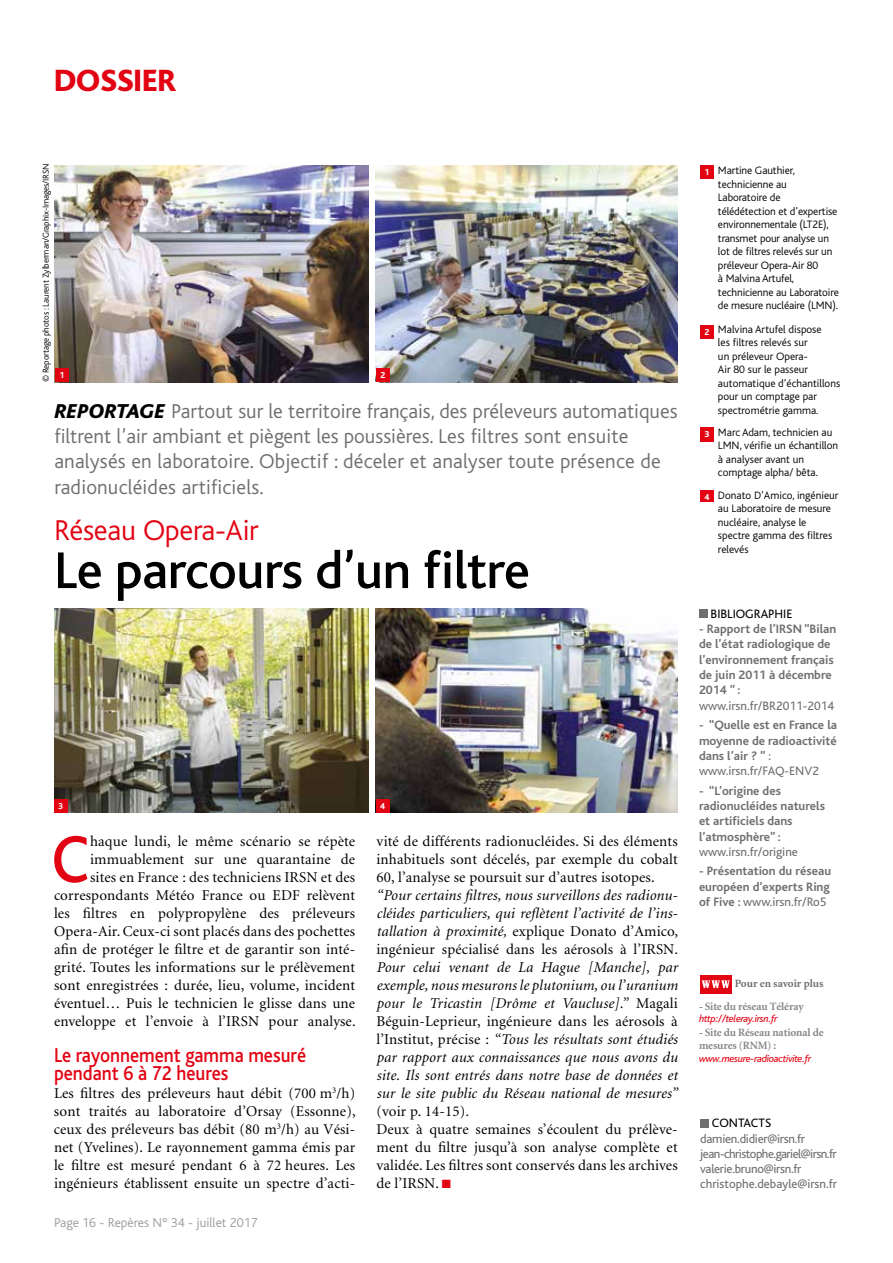
<style>
.page{position:relative;width:893px;height:1263px;background:#fff}
.page>*{position:absolute;margin:0;border:0;box-sizing:border-box;transform-origin:0 0}
.t1{font:500 69.6px "Bliss";color:#e30413;scale:.9 1}
.t2{font:500 54px "Bliss";letter-spacing:-.01em;color:#000}
.t3{font:800 32.25px "Bliss";color:#e30413}
.t4{font:300 30px "Bliss";letter-spacing:-.01em;color:#e30413}
.t5{font:300 21px/25.5px "Bliss";color:#6f6f6f}
.t6{font:500 21px/18px "Bliss";color:#e30413;scale:.9 1}
.t7{font:15px/18px "Minion";letter-spacing:.01em;color:#000;text-align:justify}
.t8{font:italic 15px/18px "Minion";letter-spacing:.01em;color:#000;text-align:justify}
.t9{font:300 13.5px "Bliss";color:#9d9d9c}
.t10{font:700 12.75px/15.3px "Bliss";color:#6f6f6f}
.t11{font:12.75px/15.3px "Bliss";letter-spacing:-.02em;color:#6f6f6f}
.t12{font:12.75px "Bliss";color:#6f6f6f}
.t13{font:12.75px "Bliss";color:#000}
.t14{font:300 11.25px/13.5px "Bliss";color:#000}
.t15{font:700 11.25px/13.5px "Minion";letter-spacing:-.01em;color:#878787}
.t16{font:700 11.25px "Minion";color:#6f6f6f}
.t17{font:italic 10.5px "Bliss";letter-spacing:-.03em;color:#e30413}
.t18{font:300 9px "Bliss";letter-spacing:-.015em;color:#000}
.t19{font:800 9px "Bliss";color:#fff}
.t20{font:700 9px "Bliss";color:#fff}
.s1{font-weight:800;font-style:italic;color:#000}
.s2{font-style:normal}
.s3{color:#e30413}
.s4{font-weight:400}
</style>
<div class="page">
<img style="left:376px;top:608px;width:301px;height:204px">
<img style="left:54px;top:608px;width:314px;height:204px">
<div style="left:376px;top:799px;width:13px;height:13px;background:#e30413"></div>
<div style="left:699px;top:609px;width:8px;height:9px;background:#6f6f6f"></div>
<div style="left:700px;top:166px;width:13px;height:13px;background:#e30413"></div>
<div style="left:700px;top:326px;width:13px;height:13px;background:#e30413"></div>
<div style="left:700px;top:427px;width:13px;height:15px;background:#e30413"></div>
<img style="left:376px;top:166px;width:301px;height:216px">
<img style="left:54px;top:166px;width:314px;height:216px">
<div style="left:55px;top:369px;width:13px;height:13px;background:#e30413"></div>
<div style="left:54px;top:799px;width:13px;height:13px;background:#e30413"></div>
<div style="left:700px;top:975px;width:31px;height:18px;background:#e30413"></div>
<svg style="left:702px;top:980px;width:28px;height:8px"></svg>
<div style="left:700px;top:1119px;width:9px;height:8px;background:#6f6f6f"></div>
<div style="left:700px;top:490px;width:13px;height:12px;background:#e30413"></div>
<div style="left:376px;top:369px;width:13px;height:13px;background:#e30413"></div>
<h3 class="t3" style="left:54px;top:63px;width:122px">DOSSI ER</h3>
<p class="t18" style="left:41px;top:382px;width:220px;rotate:-90deg">© Reportage photos : Laurent Zylberman/Graphix-Images/IRSN</p>
<p class="t19" style="left:59px;top:370px;width:6px">1</p>
<p class="t19" style="left:380px;top:370px;width:6px">2</p>
<p class="t5" style="left:54px;top:398px;width:625px"><span class="s1">REPORTAGE</span> Partout sur le territoire français, des préleveurs automatiques filtrent l’air ambiant et piègent les poussières. Les filtres sont ensuite analysés en laboratoire. Objectif : déceler et analyser toute présence de radionucléides artificiels.</p>
<h3 class="t4" style="left:54px;top:514px;width:206px">Réseau Opera-Air</h3>
<h2 class="t2" style="left:54px;top:542px;width:477px">Le parcours d’un filtre</h2>
<p class="t20" style="left:58px;top:801px;width:6px">3</p>
<p class="t19" style="left:380px;top:801px;width:6px">4</p>
<p class="t7" style="left:54px;top:833px;width:303px;text-align:right">haque lundi, le même scénario se répète immuablement sur une quarantaine de<br>sites en France : des techniciens IRSN et des correspondants Météo France ou EDF relèvent les filtres en polypropylène des préleveurs Opera-Air. Ceux-ci sont placés dans des pochettes afin de protéger le filtre et de garantir son inté&shy;grité. Toutes les informations sur le prélèvement sont enregistrées : durée, lieu, volume, incident éventuel… Puis le technicien le glisse dans une enveloppe et l’envoie à l’IRSN pour analyse.</p>
<h3 class="t6" style="left:54px;top:1047px;width:282px">Le rayonnement gamma mesuré pendant 6 à 72 heures</h3>
<p class="t7" style="left:54px;top:1085px;width:303px">Les filtres des préleveurs haut débit (700 m<sup>3</sup>/h) sont traités au laboratoire d’Orsay (Essonne), ceux des préleveurs bas débit (80 m<sup>3</sup>/h) au Vési&shy;net (Yvelines). Le rayonnement gamma émis par le filtre est mesuré pendant 6 à 72 heures. Les ingénieurs établissent ensuite un spectre d’acti-</p>
<h1 class="t1" style="left:52px;top:823px;width:32px">c</h1>
<p class="t7" style="left:376px;top:833px;width:303px">vité de différents radionucléides. Si des éléments inhabituels sont décelés, par exemple du cobalt 60, l’analyse se poursuit sur d’autres isotopes.</p>
<p class="t8" style="left:376px;top:887px;width:303px">“Pour certains filtres, nous surveillons des radionu&shy;cléides particuliers, qui reflètent l’activité de l’ins&shy;tallation à proximité, <span class="s2">explique Donato d’Amico, ingénieur spécialisé dans les aérosols à l’IRSN.</span></p>
<p class="t8" style="left:376px;top:959px;width:303px;text-align:left">Pour celui venant de La Hague [Manche], par exemple, nous mesurons le plutonium, ou l’uranium pour le Tricastin [Drôme et Vaucluse].” <span class="s2">Magali Béguin-Leprieur, ingénieure dans les aérosols à l’Institut, précise :</span> “Tous les résultats sont étudiés par rapport aux connaissances que nous avons du site. Ils sont entrés dans notre base de données et sur le site public du Réseau national de mesures” <span class="s2">(voir p. 14-15)</span>.<br><span class="s2">Deux à quatre semaines s’écoulent du prélève&shy;ment du filtre jusqu’à son analyse complète et validée. Les filtres sont conservés dans les archives de l’IRSN.</span> <span class="s3">■</span></p>
<p class="t9" style="left:54px;top:1215px;width:205px">Page 16 - Repères N° 34 - juillet 2017</p>
<p class="t19" style="left:704px;top:168px;width:6px">1</p>
<p class="t14" style="left:718px;top:164px;width:122px">Martine Gauthier, technicienne au<br>Laboratoire de télédétection et d’expertise environnementale (LT2E), transmet pour analyse un lot de filtres relevés sur un préleveur Opera-Air 80<br>à M alvina Artufel, technicienne au Laboratoire de mesure nucléaire (LM N).</p>
<p class="t19" style="left:704px;top:328px;width:6px">2</p>
<p class="t14" style="left:718px;top:323px;width:124px">M alvina Artufel dispose<br>les filtres relevés sur<br>un préleveur Opera-<br>Air 80 sur le passeur automatique d’échantillons pour un comptage par spectrométrie gamma.</p>
<p class="t19" style="left:704px;top:429px;width:6px">3</p>
<p class="t14" style="left:718px;top:426px;width:122px">Marc Adam, technicien au<br>LM N, vérifie un échantillon à analyser avant un comptage alpha/ bêta.</p>
<p class="t19" style="left:704px;top:492px;width:6px">4</p>
<p class="t14" style="left:718px;top:488px;width:122px">Donato D’Amico, ingénieur au Laboratoire de mesure nucléaire, analyse le spectre gamma des filtres relevés</p>
<p class="t13" style="left:711px;top:607px;width:6px">bibli</p>
<p class="t13" style="left:736px;top:607px;width:18px">ographie</p>
<p class="t10" style="left:699px;top:622px;width:139px">- Rapport de l’IRSN “Bilan de l’état radiologique de l’environnement français de juin 2011 à décembre<br>2014 ” :</p>
<p class="t12" style="left:699px;top:699px;width:137px">www.irsn.fr/BR2011-2014</p>
<p class="t10" style="left:699px;top:718px;width:140px">- “Quelle est en France la moyenne de radioactivité dans l’air ? ” <span class="s4">: www.irsn.fr/FAQ-ENV2</span></p>
<p class="t10" style="left:699px;top:783px;width:128px">- “L’origine des radionucléides naturels et artificiels dans l’atmosphère” :</p>
<p class="t12" style="left:699px;top:845px;width:100px">www.irsn.fr/origine</p>
<p class="t10" style="left:699px;top:864px;width:134px;text-align:justify">- Présentation du réseau européen d’experts Ring of Five : <span class="s4">www.irsn.fr/Ro5</span></p>
<p class="t16" style="left:735px;top:977px;width:90px">Pour en savoir plus</p>
<p class="t15" style="left:699px;top:1000px;width:106px">- Site du réseau Téléray</p>
<p class="t17" style="left:699px;top:1013px;width:80px">http://teleray.irsn.fr</p>
<p class="t15" style="left:699px;top:1026px;width:126px">- Site du Réseau national de mesures (RNM) :</p>
<p class="t17" style="left:699px;top:1053px;width:114px">www.mesure-radioactivite.fr</p>
<p class="t13" style="left:712px;top:1116px;width:34px">contacts</p>
<p class="t11" style="left:700px;top:1131px;width:138px">damien.didier@irsn.fr jean-christophe.gariel@irsn.fr valerie.bruno@irsn.fr christophe.debayle@irsn.fr</p>
</div>
